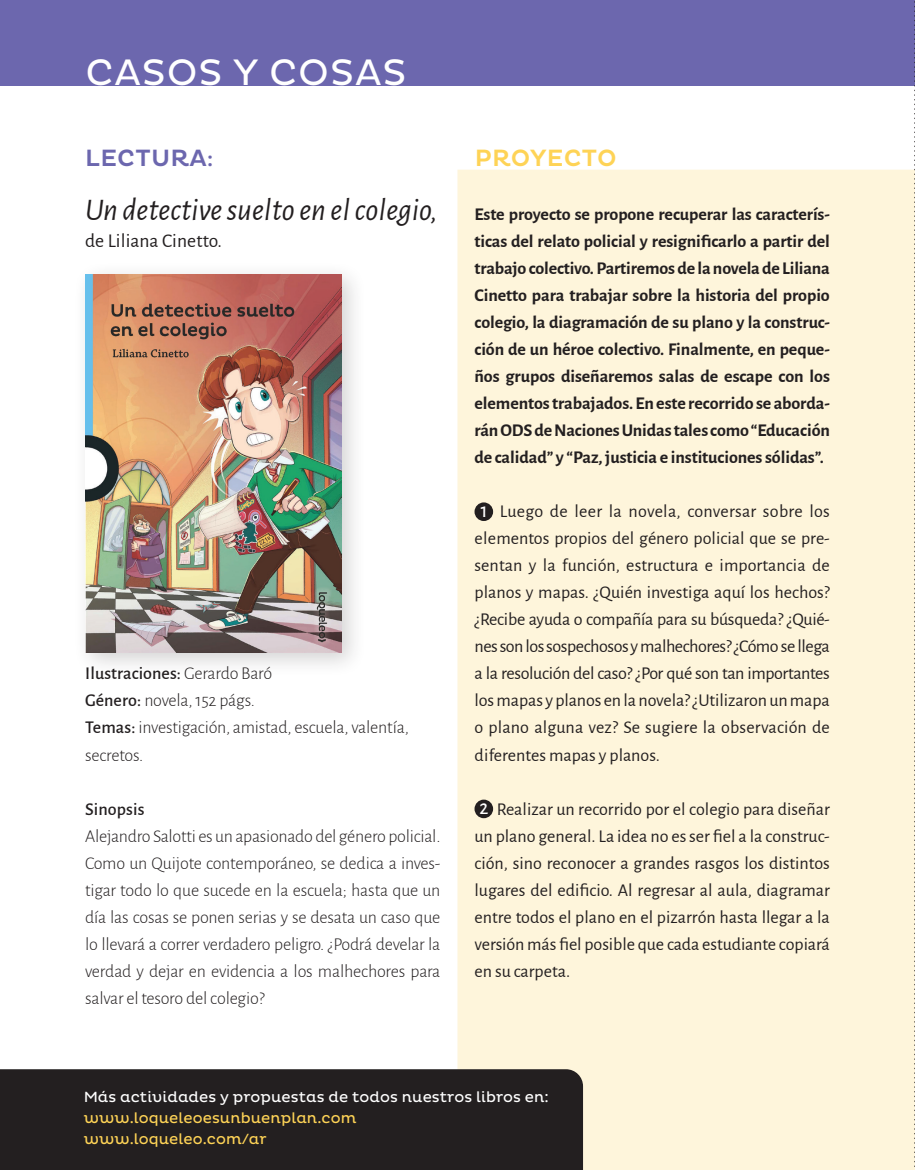
<style>
.page{position:relative;width:915px;height:1170px;background:#fff}
.page>*{position:absolute;margin:0;border:0;box-sizing:border-box;transform-origin:0 0}
.t1{font:37.5px "Pluto";letter-spacing:.025em;color:#fff}
.t2{font:italic 31.5px "Alegreya Sans";color:#231f20}
.t3{font:500 24px "Pluto";letter-spacing:.015em;color:#6c67ae}
.t4{font:500 24px "Pluto";letter-spacing:.005em;color:#fed356}
.t5{font:19.5px "Alegreya Sans";letter-spacing:.005em;color:#231f20}
.t6{font:18px/27px "Alegreya Sans";color:#231f20;text-align:justify}
.t7{font:700 18px/27px "Alegreya Sans";letter-spacing:-.005em;color:#231f20;text-align:justify}
.t8{font:300 18px/27px "Alegreya Sans";letter-spacing:-.01em;color:#231f20}
.t9{font:500 18px "Alegreya Sans";letter-spacing:.005em;color:#231f20}
.t10{font:15px "Pluto";letter-spacing:.005em;color:#fff}
.t11{font:15px/21px "Pluto";letter-spacing:.005em;color:#fed356}
.s1{font-size:19.5px}
.s2{font-weight:500;color:#fff}
.s3{font-weight:500}
</style>
<div class="page">
<div style="left:457px;top:170px;width:456px;height:999px;background:#fef5db"></div>
<div style="left:0;top:0;width:914px;height:85px;background:#6c67ae"></div>
<div style="left:474px;top:502px;width:19px;height:19px;background:#231f20;border-radius:50%"></div>
<div style="left:474px;top:799px;width:19px;height:19px;background:#231f20;border-radius:50%"></div>
<svg style="left:913px;top:0;width:2px;height:1170px;background:#e0d8c9"></svg>
<div style="left:73px;top:261px;width:294px;height:416px;background:#231f20;opacity:.2"></div>
<img style="left:86px;top:274px;width:255px;height:378px">
<div style="left:0;top:1069px;width:583px;height:100px;background:#231f20"></div>
<h1 class="t1" style="left:85px;top:51px;width:322px">CASOS Y COSAS</h1>
<h3 class="t3" style="left:85px;top:144px;width:130px">LECTURA<span class="s1">:</span></h3>
<h3 class="t4" style="left:474px;top:144px;width:144px">PROYECTO</h3>
<h2 class="t2" style="left:85px;top:188px;width:354px">Un detective suelto en el colegio,</h2>
<p class="t5" style="left:85px;top:227px;width:138px">de Liliana Cinetto.</p>
<p class="t7" style="left:474px;top:199px;width:357px">Este proyecto se propone recuperar las caracterís&shy;ticas del relato policial y resignificarlo a partir del trabajo colectivo. Partiremos de la novela de Liliana Cinetto para trabajar sobre la historia del propio colegio, la diagramación de su plano y la construc&shy;ción de un héroe colectivo. Finalmente, en peque&shy;ños grupos diseñaremos salas de escape con los elementos trabajados. En este recorrido se aborda&shy;rán ODS de Naciones Unidas tales como “Educación de calidad” y “Paz, justicia e instituciones sólidas”.</p>
<p class="t6" style="left:474px;top:497px;width:357px;text-indent:6px"><span class="s2">1</span> Luego de leer la novela, conversar sobre los elementos propios del género policial que se pre&shy;sentan y la función, estructura e importancia de planos y mapas. ¿Quién investiga aquí los hechos? ¿Recibe ayuda o compañía para su búsqueda? ¿Quié&shy;nes son los sospechosos y malhechores? ¿Cómo se llega a la resolución del caso? ¿Por qué son tan importantes los mapas y planos en la novela? ¿Utilizaron un mapa o plano alguna vez? Se sugiere la observación de diferentes mapas y planos.</p>
<p class="t6" style="left:474px;top:794px;width:357px"><span class="s2">2</span> Realizar un recorrido por el colegio para diseñar un plano general. La idea no es ser fiel a la construc&shy;ción, sino reconocer a grandes rasgos los distintos lugares del edificio. Al regresar al aula, diagramar entre todos el plano en el pizarrón hasta llegar a la versión más fiel posible que cada estudiante copiará en su carpeta.</p>
<p class="t8" style="left:85px;top:659px;width:325px"><span class="s3">Ilustraciones:</span> Gerardo Baró<br><span class="s3">Género:</span> novela, 152 págs.<br><span class="s3">Temas:</span> investigación, amistad, escuela, valentía, secretos.</p>
<p class="t9" style="left:85px;top:795px;width:61px">Sinopsis</p>
<p class="t8" style="left:85px;top:821px;width:357px;text-align:justify">Alejandro Salotti es un apasionado del género policial.<br>Como un Quijote contemporáneo, se dedica a inves&shy;tigar todo lo que sucede en la escuela; hasta que un día las cosas se ponen serias y se desata un caso que lo llevará a correr verdadero peligro. ¿Podrá develar la verdad y dejar en evidencia a los malhechores para salvar el tesoro del colegio?</p>
<p class="t10" style="left:84px;top:1088px;width:466px">Más actividades y propuestas de todos nuestros libros en:</p>
<p class="t11" style="left:84px;top:1107px;width:274px">www.loqueleoesunbuenplan.com www.loqueleo.com/ar</p>
</div>
